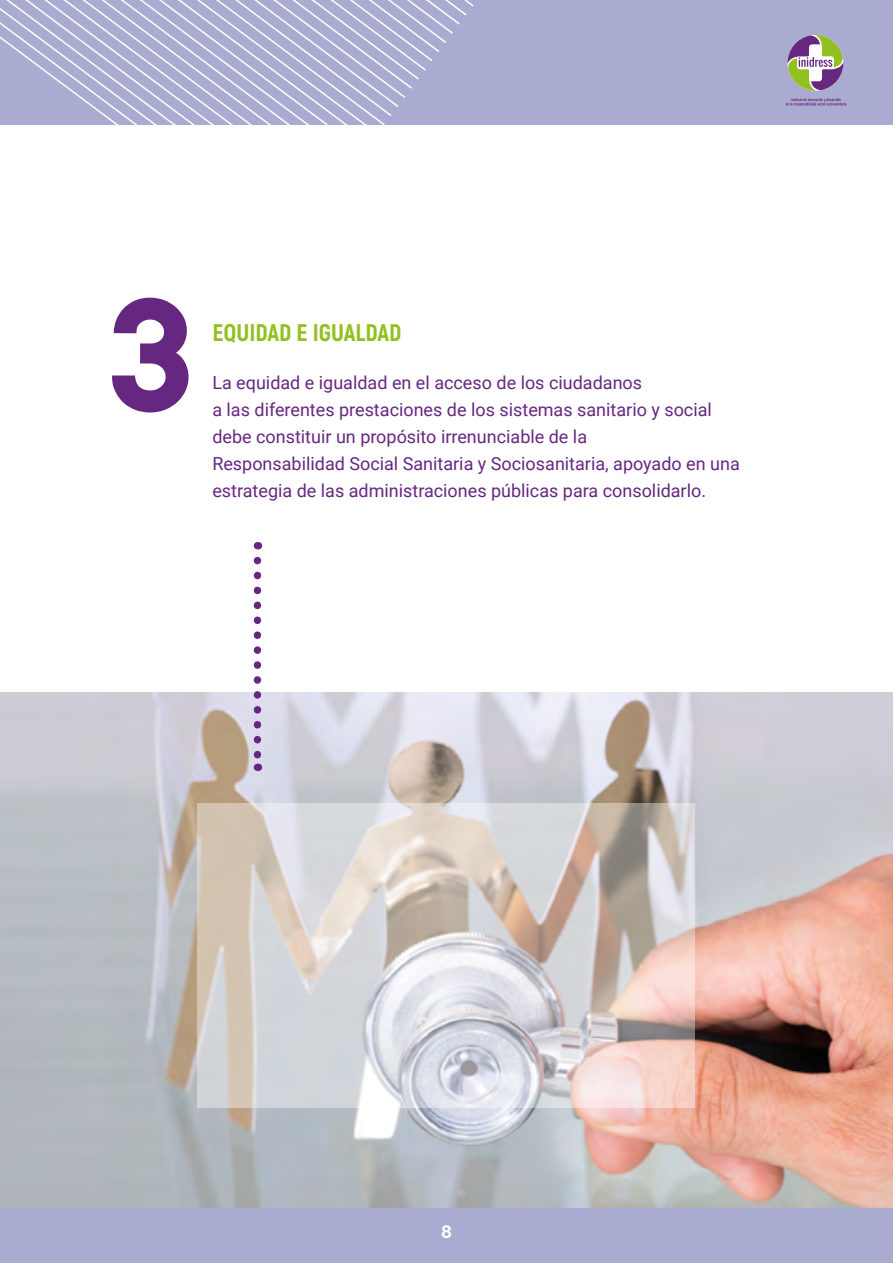
<style>
.page{position:relative;width:893px;height:1263px;background:#fff}
.page>*{position:absolute;margin:0;border:0;box-sizing:border-box;transform-origin:0 0}
.t1{font:700 150px "Arvo";color:#662781}
.t2{font:800 24px "Akrobat";color:#92c020}
.t3{font:18px/27px "Roboto";color:#662781}
.t4{font:700 18px "Raleway";color:#fff}
</style>
<div class="page">
<img style="left:0;top:693px;width:893px;height:516px">
<div style="left:0;top:0;width:893px;height:125px;background:#aaabd1"></div>
<svg style="left:0;top:0;width:474px;height:125px"></svg>
<div style="left:0;top:1209px;width:893px;height:54px;background:#aaabd1"></div>
<svg style="left:787px;top:35px;width:56px;height:56px"></svg>
<svg style="left:786px;top:98px;width:60px;height:8px"></svg>
<svg style="left:198px;top:803px;width:497px;height:305px;background:#d5cecc"></svg>
<svg style="left:254px;top:560px;width:7px;height:211px"></svg>
<h1 class="t1" style="left:111px;top:263px;width:81px">3</h1>
<h2 class="t2" style="left:212px;top:317px;width:191px">EQUIDAD E IGUALDAD</h2>
<p class="t3" style="left:212px;top:368px;width:529px">La equidad e igualdad en el acceso de los ciudadanos<br>a las diferentes prestaciones de los sistemas sanitario y social debe constituir un propósito irrenunciable de la<br>Responsabilidad Social Sanitaria y Sociosanitaria, apoyado en una estrategia de las administraciones públicas para consolidarlo.</p>
<p class="t4" style="left:441px;top:1221px;width:12px">8</p>
</div>
